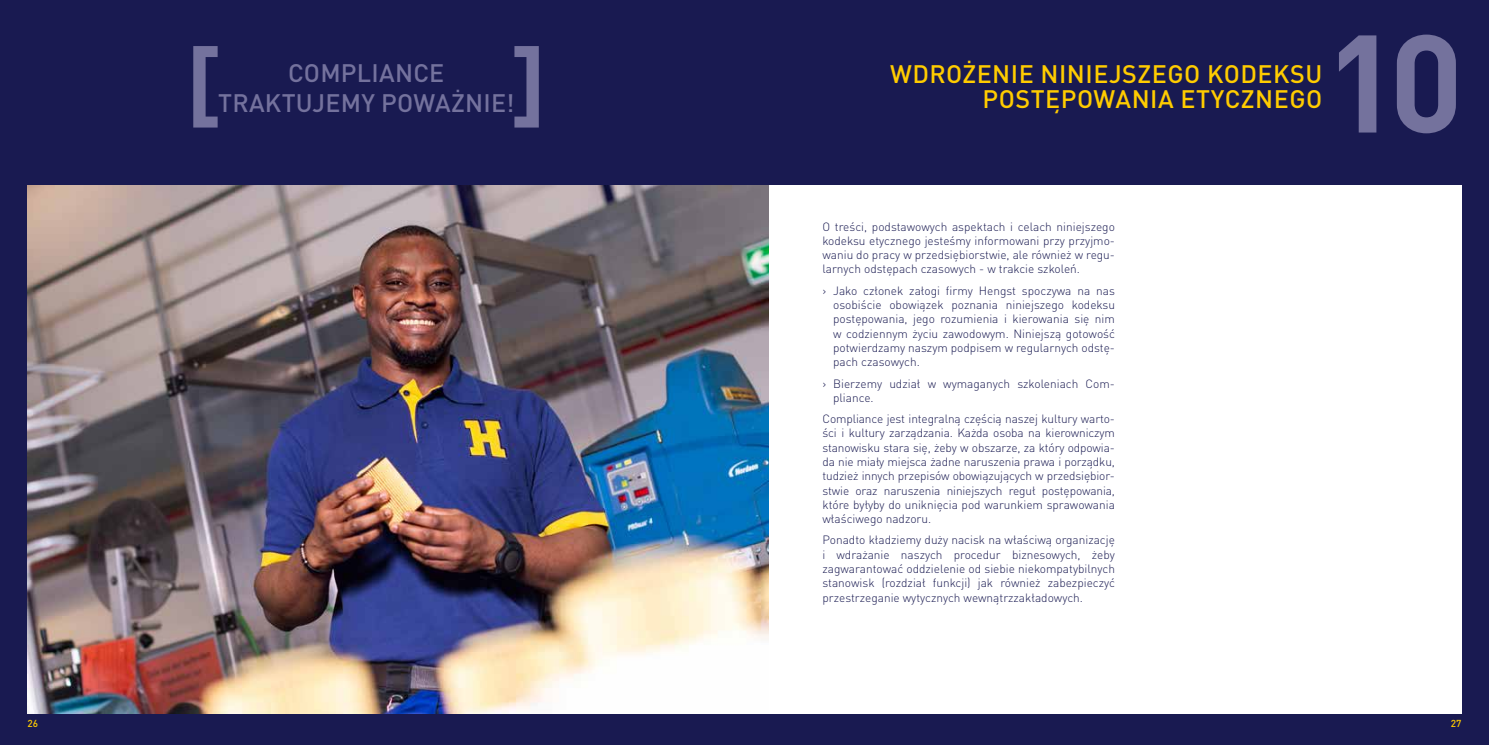
<style>
.page{position:relative;width:1489px;height:745px;background:#fff}
.page>*{position:absolute;margin:0;border:0;box-sizing:border-box;transform-origin:0 0}
.t1{font:700 136.25px "DIN Pro";color:#74729d}
.t2{font:700 94.62px "DIN Pro";color:#74729d}
.t3{font:500 25px "DIN Pro";letter-spacing:.02em;color:#fc0}
.t4{font:500 25px/30px "DIN Pro";letter-spacing:.01em;color:#74729d;text-align:center}
.t5{font:300 11.88px/14.2px "DIN Pro";color:#191a51;text-align:justify}
.t6{font:500 10px "DIN Pro";color:#fc0}
</style>
<div class="page">
<div style="left:0;top:0;width:1488px;height:744px;background:#191a51"></div>
<div style="left:28px;top:185px;width:1433px;height:528px;background:#fff"></div>
<img style="left:28px;top:185px;width:740px;height:528px">
<h2 class="t2" style="left:510px;top:7px;width:37px">]</h2>
<h3 class="t4" style="left:218px;top:55px;width:298px">COMPLIANCE<br>TRAKTUJEMY POWAŻNIE!</h3>
<h3 class="t3" style="left:890px;top:54px;width:433px">WDROŻENIE NINIEJSZEGO KODEKSU</h3>
<h3 class="t3" style="left:982px;top:79px;width:341px">POSTĘPOWANIA ETYCZNEGO</h3>
<h1 class="t1" style="left:1324px;top:-30px;width:140px">10</h1>
<p class="t5" style="left:822px;top:218px;width:294px">O treści, podstawowych aspektach i celach niniejszego kodeksu etycznego jesteśmy informowani przy przyjmo&shy;waniu do pracy w przedsiębiorstwie, ale również w regu&shy;larnych odstępach czasowych - w trakcie szkoleń.</p>
<p class="t5" style="left:833px;top:282px;width:283px;text-indent:-11px">› Jako członek załogi firmy Hengst spoczywa na nas osobiście obowiązek poznania niniejszego kodeksu postępowania, jego rozumienia i kierowania się nim w codziennym życiu zawodowym. Niniejszą gotowość potwierdzamy naszym podpisem w regularnych odstę&shy;pach czasowych.</p>
<p class="t5" style="left:833px;top:375px;width:283px;text-indent:-11px">› Bierzemy udział w wymaganych szkoleniach Com&shy;pliance.</p>
<p class="t5" style="left:822px;top:410px;width:294px">Compliance jest integralną częścią naszej kultury warto&shy;ści i kultury zarządzania. Każda osoba na kierowniczym stanowisku stara się, żeby w obszarze, za który odpowia&shy;da nie miały miejsca żadne naruszenia prawa i porządku, tudzież innych przepisów obowiązujących w przedsiębior&shy;stwie oraz naruszenia niniejszych reguł postępowania, które byłyby do uniknięcia pod warunkiem sprawowania właściwego nadzoru.</p>
<p class="t5" style="left:822px;top:531px;width:294px">Ponadto kładziemy duży nacisk na właściwą organizację i wdrażanie naszych procedur biznesowych, żeby zagwarantować oddzielenie od siebie niekompatybilnych stanowisk (rozdział funkcji) jak również zabezpieczyć przestrzeganie wytycznych wewnątrzzakładowych.</p>
<p class="t6" style="left:28px;top:715px;width:12px">26</p>
<p class="t6" style="left:1450px;top:715px;width:12px">27</p>
</div>
